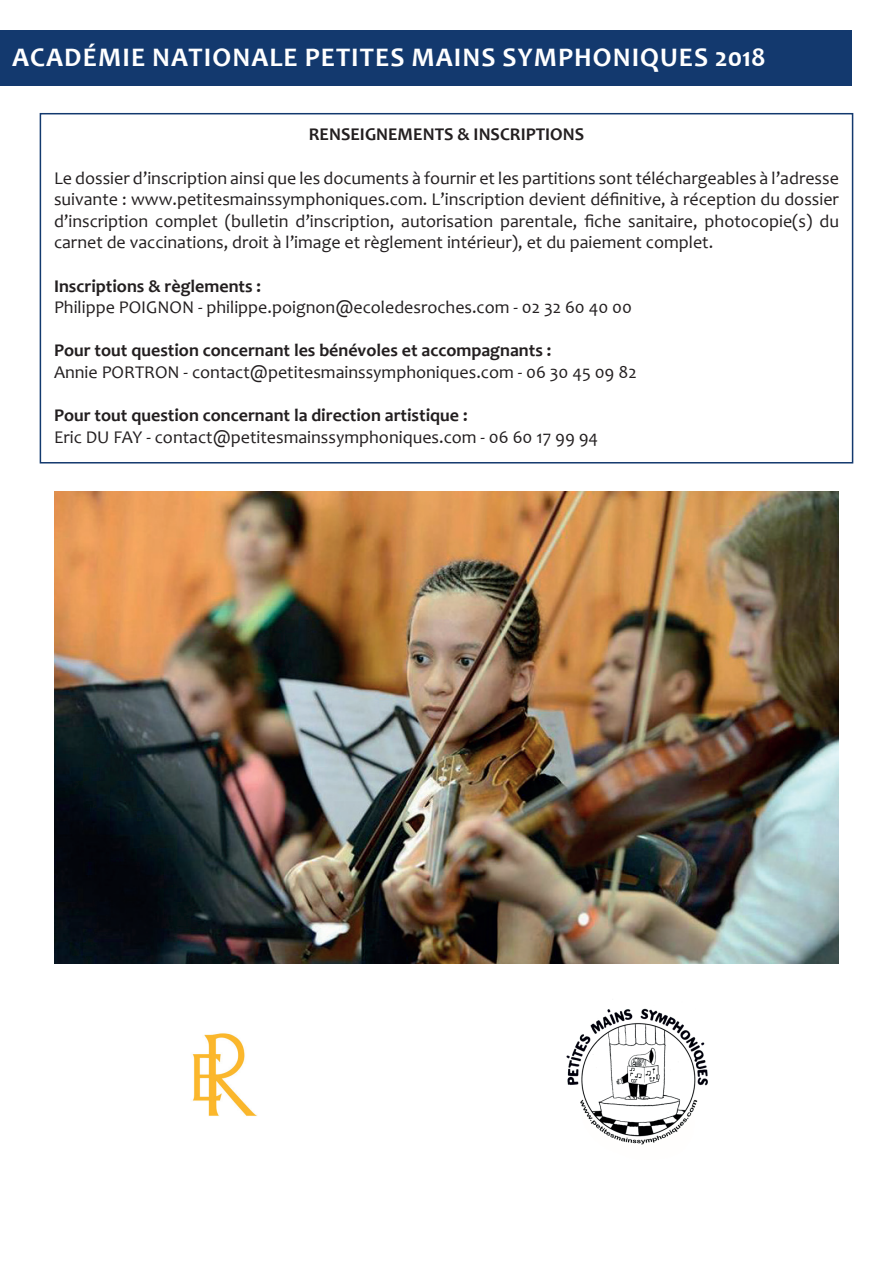
<style>
.page{position:relative;width:893px;height:1263px;background:#fff}
.page>*{position:absolute;margin:0;border:0;box-sizing:border-box;transform-origin:0 0}
.t1{font:700 27px "Candara";letter-spacing:.04em;color:#fff}
.t2{font:18px/21.6px "Candara";color:#231f20;text-align:justify}
.t3{font:700 18px "Candara";color:#231f20}
</style>
<div class="page">
<div style="left:0;top:30px;width:852px;height:55px;background:#13396e"></div>
<div style="left:40px;top:113px;width:813px;height:350px;border:2px solid #13396e"></div>
<img style="left:54px;top:491px;width:785px;height:472px">
<img style="left:192px;top:1033px;width:65px;height:83px">
<img style="left:566px;top:1008px;width:142px;height:137px">
<h1 class="t1" style="left:12px;top:40px;width:755px">ACADÉMIE NATIONALE PETITES MAINS SYMPHONIQUES 2018</h1>
<p class="t3" style="left:309px;top:123px;width:277px">RENSEIGNEMENTS &amp; INSCRIPTIONS</p>
<p class="t2" style="left:54px;top:167px;width:786px">Le dossier d’inscription ainsi que les documents à fournir et les partitions sont téléchargeables à l’adresse suivante : www.petitesmainssymphoniques.com. L’inscription devient définitive, à réception du dossier d’inscription complet (bulletin d’inscription, autorisation parentale, fiche sanitaire, photocopie(s) du carnet de vaccinations, droit à l’image et règlement intérieur), et du paiement complet.</p>
<p class="t3" style="left:54px;top:274px;width:209px">Inscriptions &amp; règlements :</p>
<p class="t2" style="left:54px;top:296px;width:579px">Philippe POIGNON - philippe.poignon@ecoledesroches.com - 02 32 60 40 00</p>
<p class="t3" style="left:54px;top:339px;width:499px">Pour tout question concernant les bénévoles et accompagnants :</p>
<p class="t2" style="left:54px;top:361px;width:584px">Annie PORTRON - contact@petitesmainssymphoniques.com - 06 30 45 09 82</p>
<p class="t3" style="left:54px;top:404px;width:415px">Pour tout question concernant la direction artistique :</p>
<p class="t2" style="left:54px;top:426px;width:546px">Eric DU FAY - contact@petitesmainssymphoniques.com - 06 60 17 99 94</p>
</div>
